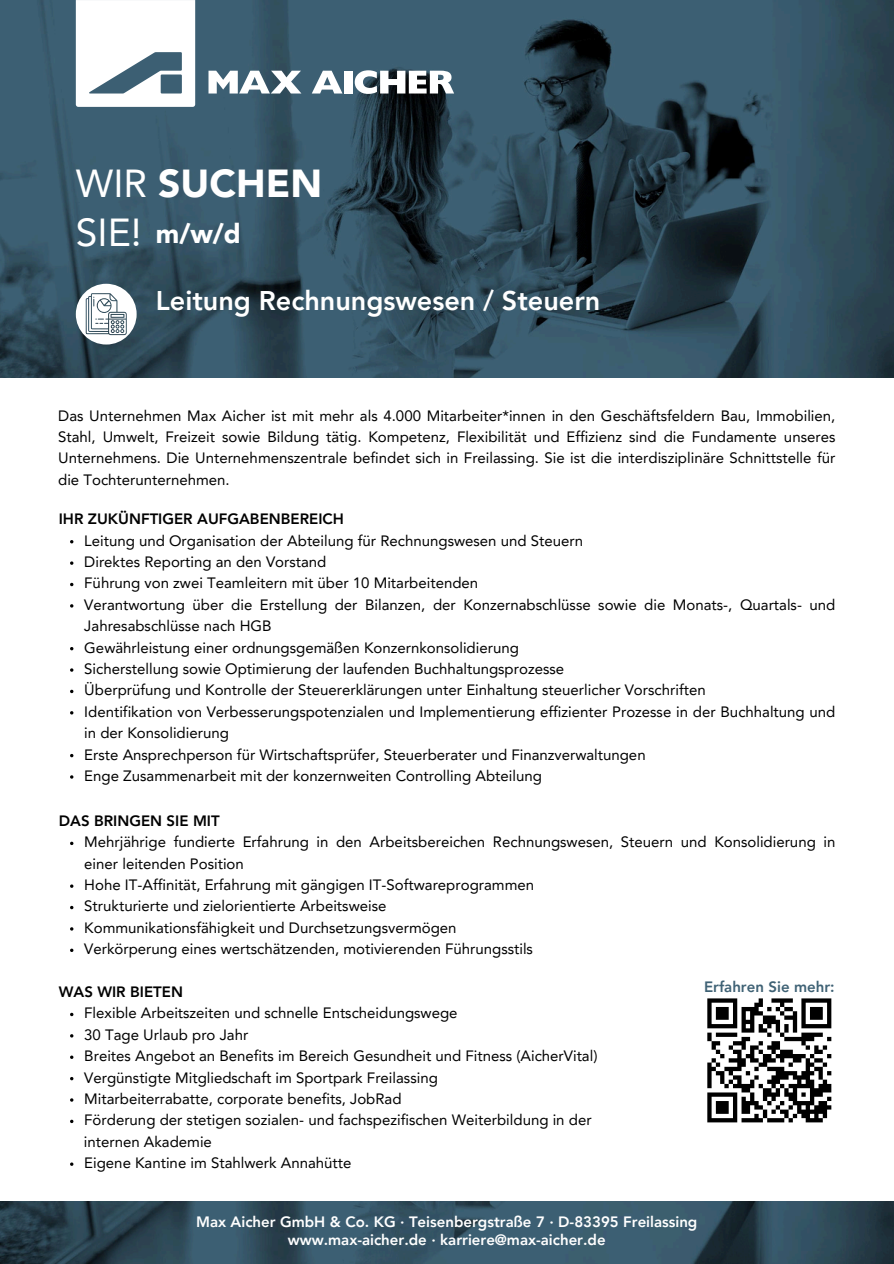
<style>
.page{position:relative;width:894px;height:1264px;background:#fff}
.page>*{position:absolute;margin:0;border:0;box-sizing:border-box;transform-origin:0 0}
.t1{font:39px/48.3px "Avenir LT Pro";color:#fff}
.t2{font:800 27px "Avenir LT Pro";color:#fff}
.t3{font:900 27px "Avenir LT Pro";color:#fff}
.t4{font:15px/21.3px "Avenir LT Pro";color:#000}
.t5{font:800 15px/18px "Avenir LT Pro";color:#fff;text-align:center}
.t6{font:800 15px "Avenir LT Pro";color:#000}
.t7{font:800 15px "Avenir LT Pro";color:#3f6275}
.s1{font-weight:900}
</style>
<div class="page">
<img style="left:0;top:0;width:893px;height:378px">
<svg style="left:707px;top:998px;width:124px;height:124px"></svg>
<img style="left:0;top:1201px;width:893px;height:62px">
<svg style="left:70px;top:561px;width:3px;height:4px"></svg>
<svg style="left:208px;top:71px;width:93px;height:22px"></svg>
<svg style="left:311px;top:71px;width:31px;height:22px"></svg>
<div style="left:344px;top:71px;width:8px;height:22px;background:#fff"></div>
<svg style="left:354px;top:70px;width:100px;height:24px"></svg>
<svg style="left:76px;top:0;width:119px;height:107px"></svg>
<svg style="left:76px;top:284px;width:61px;height:60px"></svg>
<p class="t1" style="left:76px;top:163px;width:248px">WIR <span class="s1">SUCHEN<br></span>SIE!</p>
<h2 class="t3" style="left:156px;top:223px;width:86px">m/w/d</h2>
<h1 class="t2" style="left:156px;top:289px;width:446px">Leitung Rechnungswesen / Steuern</h1>
<p class="t4" style="left:58px;top:406px;width:778px;text-align:justify">Das Unternehmen Max Aicher ist mit mehr als 4.000 Mitarbeiter*innen in den Geschäftsfeldern Bau, Immobilien, Stahl, Umwelt, Freizeit sowie Bildung tätig. Kompetenz, Flexibilität und Effizienz sind die Fundamente unseres Unternehmens. Die Unternehmenszentrale befindet sich in Freilassing. Sie ist die interdisziplinäre Schnittstelle für die Tochterunternehmen.</p>
<p class="t6" style="left:59px;top:513px;width:286px">IHR ZUKÜNFTIGER AUFGABENBEREICH</p>
<p class="t4" style="left:84px;top:531px;width:752px">Leitung und Organisation der Abteilung für Rechnungswesen und Steuern<br>Direktes Reporting an den Vorstand<br>Führung von zwei Teamleitern mit über 10 Mitarbeitenden<br>Verantwortung über die Erstellung der Bilanzen, der Konzernabschlüsse sowie die Monats-, Quartals- und Jahresabschlüsse nach HGB<br>Gewährleistung einer ordnungsgemäßen Konzernkonsolidierung<br>Sicherstellung sowie Optimierung der laufenden Buchhaltungsprozesse<br>Überprüfung und Kontrolle der Steuererklärungen unter Einhaltung steuerlicher Vorschriften<br>Identifikation von Verbesserungspotenzialen und Implementierung effizienter Prozesse in der Buchhaltung und in der Konsolidierung<br>Erste Ansprechperson für Wirtschaftsprüfer, Steuerberater und Finanzverwaltungen<br>Enge Zusammenarbeit mit der konzernweiten Controlling Abteilung</p>
<p class="t6" style="left:59px;top:814px;width:162px">DAS BRINGEN SIE MIT</p>
<p class="t4" style="left:84px;top:832px;width:752px">Mehrjährige fundierte Erfahrung in den Arbeitsbereichen Rechnungswesen, Steuern und Konsolidierung in einer leitenden Position<br>Hohe IT-Affinität, Erfahrung mit gängigen IT-Softwareprogrammen<br>Strukturierte und zielorientierte Arbeitsweise<br>Kommunikationsfähigkeit und Durchsetzungsvermögen<br>Verkörperung eines wertschätzenden, motivierenden Führungsstils</p>
<p class="t6" style="left:59px;top:985px;width:126px">WAS WIR BIETEN</p>
<p class="t4" style="left:84px;top:1003px;width:515px">Flexible Arbeitszeiten und schnelle Entscheidungswege<br>30 Tage Urlaub pro Jahr<br>Breites Angebot an Benefits im Bereich Gesundheit und Fitness (AicherVital)<br>Vergünstigte Mitgliedschaft im Sportpark Freilassing<br>Mitarbeiterrabatte, corporate benefits, JobRad<br>Förderung der stetigen sozialen- und fachspezifischen Weiterbildung in der internen Akademie<br>Eigene Kantine im Stahlwerk Annahütte</p>
<p class="t7" style="left:703px;top:980px;width:132px">Erfahren Sie mehr:</p>
<h2 class="t5" style="left:196px;top:1214px;width:502px">Max Aicher GmbH &amp; Co. KG · Teisenbergstraße 7 · D-83395 Freilassing www.max-aicher.de · karriere@max-aicher.de</h2>
</div>
